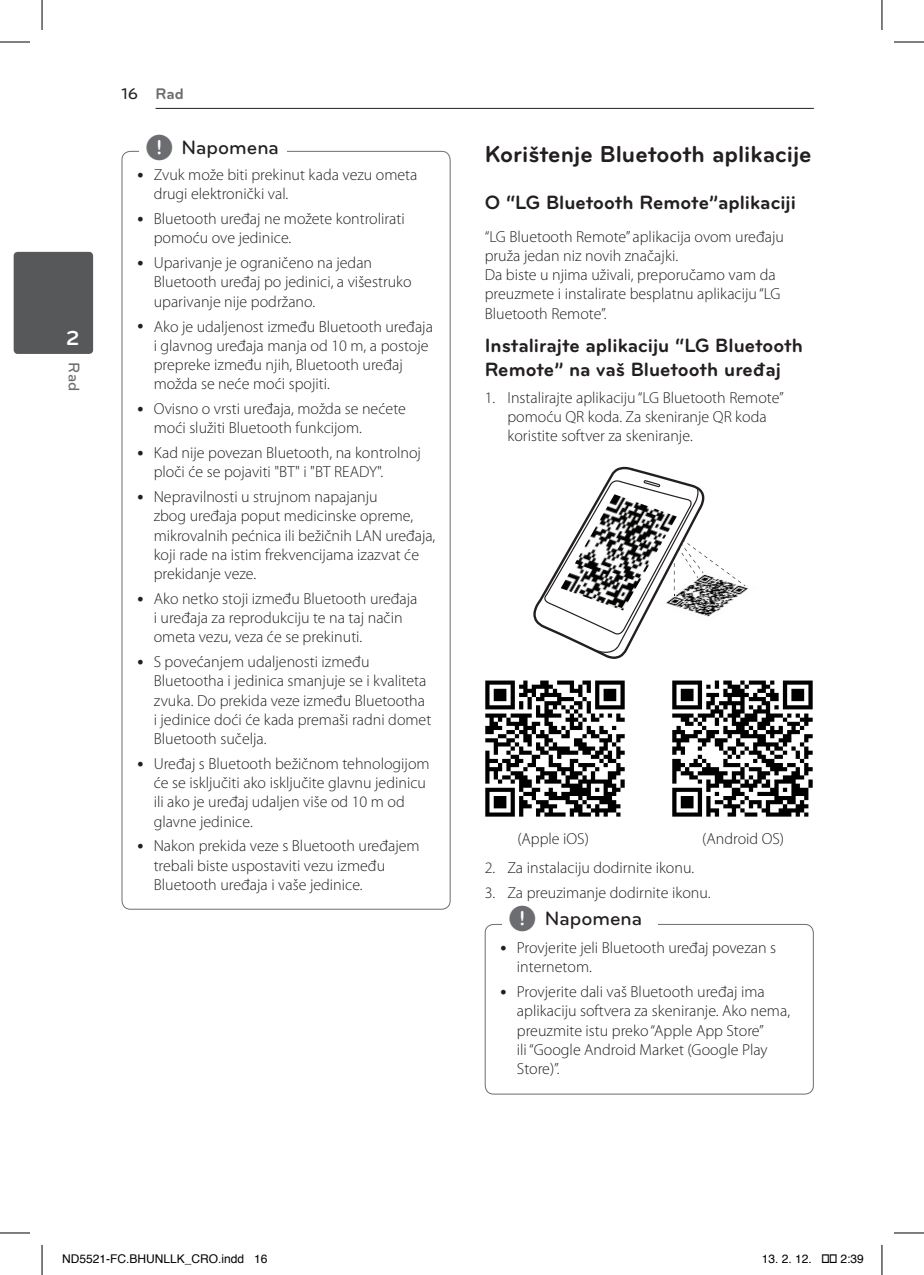
<style>
.page{position:relative;width:924px;height:1275px;background:#fff}
.page>*{position:absolute;margin:0;border:0;box-sizing:border-box;transform-origin:0 0}
.Title_2{font:700 24px "Bryant LG";color:#231f20}
.t1{font:700 21px "Bryant LG";color:#fff}
.Title_3{font:700 20px/24px "Bryant LG";color:#231f20}
.t2{font:500 20px "Bryant LG";color:#231f20}
.Content_text_Num{font:300 16px/19.2px "Myriad Pro";color:#231f20}
.t3{font:700 16px "Bryant LG";color:#6c6d70}
.t4{font:500 16px "Bryant LG";color:#6c6d70}
.t5{font:12px "Helvetica";color:#000}
.s1{font-weight:500;color:#231f20}
.s2{font-family:"UPSYS Common";font-weight:400;font-size:30px;color:#6c6d70}
</style>
<div class="page">
<hr style="left:155px;top:108px;width:658px;height:1px;background:#231f20">
<div style="left:14px;top:252px;width:79px;height:102px;background:#57585a;border-radius:4px"></div>
<svg style="left:533px;top:467px;width:212px;height:192px"></svg>
<img style="left:560px;top:494px;width:116px;height:116px">
<img style="left:672px;top:680px;width:141px;height:137px">
<img style="left:485px;top:680px;width:140px;height:137px">
<div style="left:484px;top:924px;width:329px;height:170px;border:1px solid #6c6d70;border-radius:9px"></div>
<div style="left:502px;top:915px;width:155px;height:19px;background:#fff"></div>
<hr style="left:0;top:42px;width:30px;height:1px;background:#000">
<hr style="left:893px;top:42px;width:30px;height:1px;background:#000">
<hr style="left:0;top:1232px;width:30px;height:1px;background:#000">
<hr style="left:893px;top:1232px;width:30px;height:1px;background:#000">
<hr style="left:42px;top:0;width:1px;height:30px;background:#000">
<hr style="left:42px;top:1245px;width:1px;height:30px;background:#000">
<hr style="left:881px;top:0;width:1px;height:30px;background:#000">
<hr style="left:881px;top:1245px;width:1px;height:30px;background:#000">
<h2 class="t1" style="left:66px;top:325px;width:15px">2</h2>
<p class="t4" style="left:84px;top:362px;width:30px;rotate:90deg">Rad</p>
<p class="t3" style="left:121px;top:84px;width:64px"><span class="s1">16</span> Rad</p>
<p class="t2" style="left:145px;top:135px;width:135px"><span class="s2">,</span> Napomena</p>
<p class="Title_2" style="left:484px;top:139px;width:328px">Korištenje Bluetooth aplikacije</p>
<p class="Title_3" style="left:484px;top:191px;width:312px">O “LG Bluetooth Remote”aplikaciji</p>
<p class="Content_text_Num" style="left:484px;top:227px;width:301px">“LG Bluetooth Remote” aplikacija ovom uređaju pruža jedan niz novih značajki.</p>
<p class="Content_text_Num" style="left:484px;top:265px;width:297px">Da biste u njima uživali, preporučamo vam da preuzmete i instalirate besplatnu aplikaciju “LG<br>Bluetooth Remote”.</p>
<p class="Title_3" style="left:484px;top:333px;width:319px">Instalirajte aplikaciju “LG Bluetooth<br>Remote” na vaš Bluetooth uređaj</p>
<p class="Content_text_Num" style="left:507px;top:387px;width:278px;text-indent:-23px">1. Instalirajte aplikaciju “LG Bluetooth Remote” pomoću QR koda. Za skeniranje QR koda koristite softver za skeniranje.</p>
<p class="Content_text_Num" style="left:154px;top:165px;width:265px">Zvuk može biti prekinut kada vezu ometa drugi elektronički val.</p>
<p class="Content_text_Num" style="left:154px;top:209px;width:252px">Bluetooth uređaj ne možete kontrolirati pomoću ove jedinice.</p>
<p class="Content_text_Num" style="left:154px;top:253px;width:259px">Uparivanje je ograničeno na jedan<br>Bluetooth uređaj po jedinici, a višestruko uparivanje nije podržano.</p>
<p class="Content_text_Num" style="left:154px;top:316px;width:280px">Ako je udaljenost između Bluetooth uređaja i glavnog uređaja manja od 10 m, a postoje prepreke između njih, Bluetooth uređaj možda se neće moći spojiti.</p>
<p class="Content_text_Num" style="left:154px;top:399px;width:253px">Ovisno o vrsti uređaja, možda se nećete moći služiti Bluetooth funkcijom.</p>
<p class="Content_text_Num" style="left:154px;top:443px;width:269px">Kad nije povezan Bluetooth, na kontrolnoj ploči će se pojaviti "BT" i "BT READY".</p>
<p class="Content_text_Num" style="left:154px;top:487px;width:283px">Nepravilnosti u strujnom napajanju<br>zbog uređaja poput medicinske opreme, mikrovalnih pećnica ili bežičnih LAN uređaja, koji rade na istim frekvencijama izazvat će prekidanje veze.</p>
<p class="Content_text_Num" style="left:154px;top:589px;width:265px">Ako netko stoji između Bluetooth uređaja i uređaja za reprodukciju te na taj način ometa vezu, veza će se prekinuti.</p>
<p class="Content_text_Num" style="left:154px;top:652px;width:279px">S povećanjem udaljenosti između Bluetootha i jedinica smanjuje se i kvaliteta zvuka. Do prekida veze između Bluetootha i jedinice doći će kada premaši radni domet Bluetooth sučelja.</p>
<p class="Content_text_Num" style="left:154px;top:754px;width:277px">Uređaj s Bluetooth bežičnom tehnologijom će se isključiti ako isključite glavnu jedinicu ili ako je uređaj udaljen više od 10 m od glavne jedinice.</p>
<p class="Content_text_Num" style="left:154px;top:836px;width:267px">Nakon prekida veze s Bluetooth uređajem trebali biste uspostaviti vezu između<br>Bluetooth uređaja i vaše jedinice.</p>
<p class="Content_text_Num" style="left:517px;top:829px;width:73px">(Apple iOS)</p>
<p class="Content_text_Num" style="left:702px;top:829px;width:83px">(Android OS)</p>
<p class="Content_text_Num" style="left:484px;top:858px;width:211px">2. Za instalaciju dodirnite ikonu.</p>
<p class="Content_text_Num" style="left:484px;top:882px;width:227px">3. Za preuzimanje dodirnite ikonu.</p>
<p class="t2" style="left:508px;top:906px;width:135px"><span class="s2">,</span> Napomena</p>
<p class="Content_text_Num" style="left:516px;top:938px;width:261px">Provjerite jeli Bluetooth uređaj povezan s internetom.</p>
<p class="Content_text_Num" style="left:516px;top:982px;width:274px">Provjerite dali vaš Bluetooth uređaj ima aplikaciju softvera za skeniranje. Ako nema, preuzmite istu preko “Apple App Store”<br>ili “Google Android Market (Google Play Store)”.</p>
<p class="t5" style="left:62px;top:1249px;width:207px">ND5521-FC.BHUNLLK_CRO.indd 16</p>
<p class="t5" style="left:761px;top:1249px;width:52px">13. 2. 12.</p>
<p class="t5" style="left:840px;top:1249px;width:25px">2:39</p>
</div>
